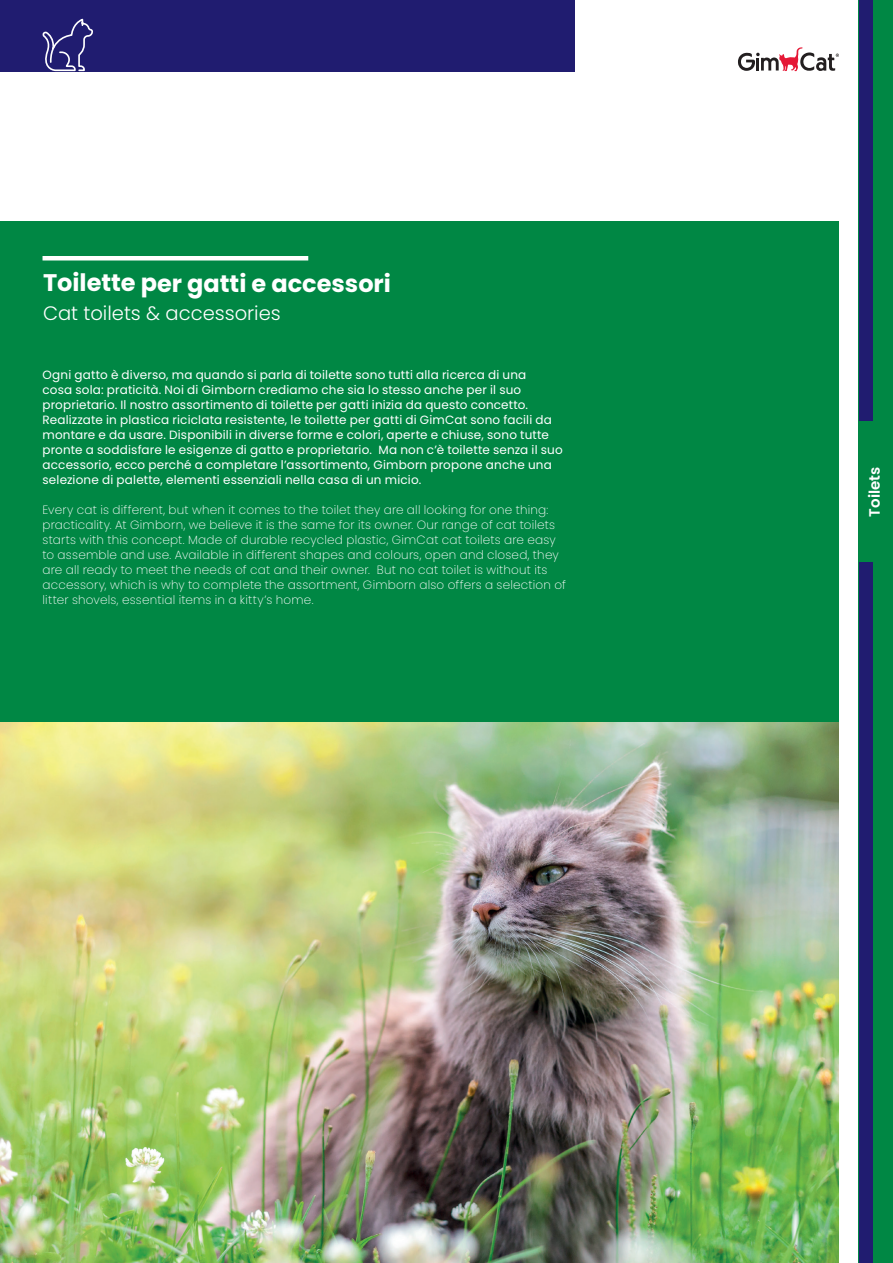
<style>
.page{position:relative;width:893px;height:1263px;background:#fff}
.page>*{position:absolute;margin:0;border:0;box-sizing:border-box;transform-origin:0 0}
.t1{font:700 24px "Poppins";letter-spacing:-.005em;color:#fff}
.t2{font:300 19.5px "Poppins";letter-spacing:-.005em;color:#fff}
.t3{font:600 15px "Poppins";color:#fff}
.t4{font:12px/15px "Poppins";letter-spacing:.015em;color:#fff}
.t5{font:200 12px/15px "Poppins";letter-spacing:.02em;color:#fff}
</style>
<div class="page">
<div style="left:0;top:221px;width:838px;height:1042px;background:#008744"></div>
<div style="left:0;top:0;width:574px;height:71px;background:#201c70"></div>
<div style="left:872px;top:0;width:21px;height:1263px;background:#008744"></div>
<div style="left:859px;top:0;width:13px;height:1263px;background:#201c70"></div>
<div style="left:859px;top:421px;width:34px;height:141px;background:#008744"></div>
<img style="left:0;top:723px;width:838px;height:540px">
<hr style="left:43px;top:256px;width:265px;height:4px;background:#fff">
<svg style="left:738px;top:47px;width:101px;height:24px"></svg>
<svg style="left:41px;top:18px;width:53px;height:54px"></svg>
<h1 class="t1" style="left:43px;top:269px;width:349px">Toilette per gatti e accessori</h1>
<h2 class="t2" style="left:43px;top:302px;width:239px">Cat toilets &amp; accessories</h2>
<p class="t4" style="left:43px;top:368px;width:522px">Ogni gatto è diverso, ma quando si parla di toilette sono tutti alla ricerca di una<br>cosa sola: praticità. Noi di Gimborn crediamo che sia lo stesso anche per il suo proprietario. Il nostro assortimento di toilette per gatti inizia da questo concetto.<br>Realizzate in plastica riciclata resistente, le toilette per gatti di GimCat sono facili da montare e da usare. Disponibili in diverse forme e colori, aperte e chiuse, sono tutte pronte a soddisfare le esigenze di gatto e proprietario. Ma non c’è toilette senza il suo accessorio, ecco perché a completare l’assortimento, Gimborn propone anche una selezione di palette, elementi essenziali nella casa di un micio.</p>
<p class="t5" style="left:43px;top:503px;width:525px">Every cat is different, but when it comes to the toilet they are all looking for one thing: practicality. At Gimborn, we believe it is the same for its owner. Our range of cat toilets starts with this concept. Made of durable recycled plastic, GimCat cat toilets are easy to assemble and use. Available in different shapes and colours, open and closed, they are all ready to meet the needs of cat and their owner. But no cat toilet is without its accessory, which is why to complete the assortment, Gimborn also offers a selection of litter shovels, essential items in a kitty’s home.</p>
<p class="t3" style="left:866px;top:516px;width:51px;rotate:-90deg">Toilets</p>
</div>
